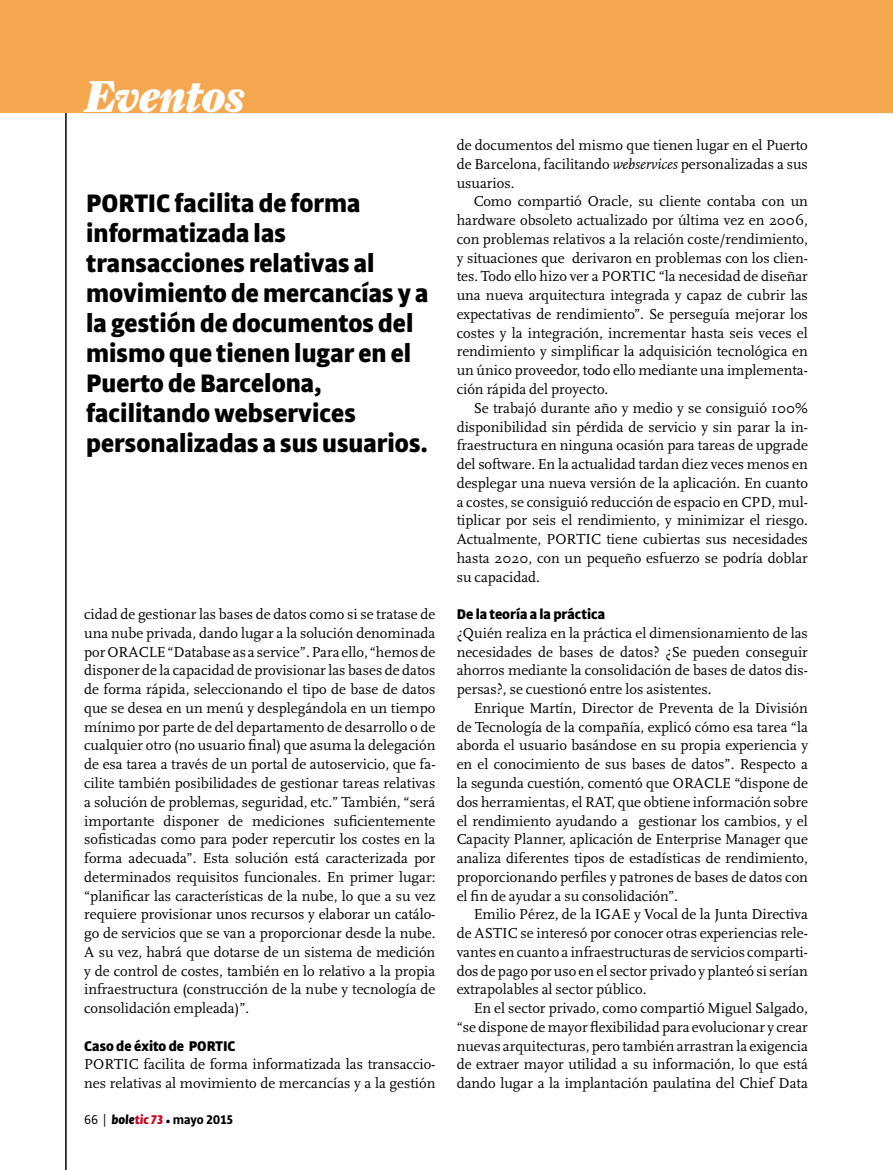
<style>
.page{position:relative;width:893px;height:1170px;background:#fff}
.page>*{position:absolute;margin:0;border:0;box-sizing:border-box;transform-origin:0 0}
.t1{font:italic 900 45px "Farnham Display";letter-spacing:-.005em;color:#fff}
.t2{font:900 27px/30px "Bulo";color:#000}
.t3{font:15px/18.8px "Scala";color:#000;text-align:justify}
.t4{font:900 15px "Bulo";color:#000}
.t5{font:700 13.5px "Bulo";color:#000}
.s1{font-weight:400}
.s2{font-family:"Benton Gothic";font-weight:400}
.s3{font-weight:900;font-style:italic}
.s4{font-weight:900;font-style:italic;color:#d10019}
.s5{font-style:italic}
</style>
<div class="page">
<hr style="left:66px;top:0;width:1px;height:1169px;background:#000">
<div style="left:0;top:0;width:893px;height:113px;background:#f5a74f"></div>
<h1 class="t1" style="left:85px;top:69px;width:161px">Eventos</h1>
<h2 class="t2" style="left:86px;top:188px;width:344px">PORTIC facilita de forma informatizada las transacciones relativas al movimiento de mercancías y a la gestión de documentos del mismo que tienen lugar en el<br>Puerto de Barcelona, facilitando webservices personalizadas a sus usuarios.</h2>
<p class="t3" style="left:84px;top:605px;width:353px">cidad de gestionar las bases de datos como si se tratase de una nube privada, dando lugar a la solución denominada por ORACLE “Database as a service”. Para ello, “hemos de disponer de la capacidad de provisionar las bases de datos de forma rápida, seleccionando el tipo de base de datos que se desea en un menú y desplegándola en un tiempo mínimo por parte de del departamento de desarrollo o de cualquier otro (no usuario final) que asuma la delegación de esa tarea a través de un portal de autoservicio, que fa&shy;cilite también posibilidades de gestionar tareas relativas a solución de problemas, seguridad, etc.” También, “será importante disponer de mediciones suficientemente sofisticadas como para poder repercutir los costes en la forma adecuada”. Esta solución está caracterizada por determinados requisitos funcionales. En primer lugar: “planificar las características de la nube, lo que a su vez requiere provisionar unos recursos y elaborar un catálo&shy;go de servicios que se van a proporcionar desde la nube.<br>A su vez, habrá que dotarse de un sistema de medición y de control de costes, también en lo relativo a la propia infraestructura (construcción de la nube y tecnología de consolidación empleada)”.</p>
<p class="t4" style="left:84px;top:1035px;width:153px">Caso de éxito de PORTIC</p>
<p class="t3" style="left:84px;top:1055px;width:353px">PORTIC facilita de forma informatizada las transaccio&shy;nes relativas al movimiento de mercancías y a la gestión</p>
<p class="t5" style="left:84px;top:1111px;width:151px"><span class="s1">66</span> <span class="s2">|</span> <span class="s3">bole</span><span class="s4">tic 73</span> <span class="s3">•</span> mayo 2015</p>
<p class="t3" style="left:457px;top:136px;width:353px">de documentos del mismo que tienen lugar en el Puerto de Barcelona, facilitando <span class="s5">webservices</span> personalizadas a sus usuarios.</p>
<p class="t3" style="left:457px;top:192px;width:353px;text-indent:17px">Como compartió Oracle, su cliente contaba con un hardware obsoleto actualizado por última vez en 2006, con problemas relativos a la relación coste/rendimiento, y situaciones que derivaron en problemas con los clien&shy;tes. Todo ello hizo ver a PORTIC “la necesidad de diseñar una nueva arquitectura integrada y capaz de cubrir las expectativas de rendimiento”. Se perseguía mejorar los costes y la integración, incrementar hasta seis veces el rendimiento y simplificar la adquisición tecnológica en un único proveedor, todo ello mediante una implementa&shy;ción rápida del proyecto.</p>
<p class="t3" style="left:457px;top:399px;width:353px;text-indent:17px">Se trabajó durante año y medio y se consiguió 100% disponibilidad sin pérdida de servicio y sin parar la in&shy;fraestructura en ninguna ocasión para tareas de upgrade del software. En la actualidad tardan diez veces menos en desplegar una nueva versión de la aplicación. En cuanto a costes, se consiguió reducción de espacio en CPD, mul&shy;tiplicar por seis el rendimiento, y minimizar el riesgo.<br>Actualmente, PORTIC tiene cubiertas sus necesidades hasta 2020, con un pequeño esfuerzo se podría doblar su capacidad.</p>
<p class="t4" style="left:457px;top:604px;width:150px">De la teoría a la práctica</p>
<p class="t3" style="left:457px;top:624px;width:353px">¿Quién realiza en la práctica el dimensionamiento de las necesidades de bases de datos? ¿Se pueden conseguir ahorros mediante la consolidación de bases de datos dis&shy;persas?, se cuestionó entre los asistentes.</p>
<p class="t3" style="left:457px;top:699px;width:353px;text-indent:17px">Enrique Martín, Director de Preventa de la División de Tecnología de la compañía, explicó cómo esa tarea “la aborda el usuario basándose en su propia experiencia y en el conocimiento de sus bases de datos”. Respecto a la segunda cuestión, comentó que ORACLE “dispone de dos herramientas, el RAT, que obtiene información sobre el rendimiento ayudando a gestionar los cambios, y el Capacity Planner, aplicación de Enterprise Manager que analiza diferentes tipos de estadísticas de rendimiento, proporcionando perfiles y patrones de bases de datos con el fin de ayudar a su consolidación”.</p>
<p class="t3" style="left:457px;top:905px;width:353px;text-indent:17px">Emilio Pérez, de la IGAE y Vocal de la Junta Directiva de ASTIC se interesó por conocer otras experiencias rele&shy;vantes en cuanto a infraestructuras de servicios comparti&shy;dos de pago por uso en el sector privado y planteó si serían extrapolables al sector público.</p>
<p class="t3" style="left:457px;top:999px;width:353px;text-indent:17px">En el sector privado, como compartió Miguel Salgado, “se dispone de mayor flexibilidad para evolucionar y crear nuevas arquitecturas, pero también arrastran la exigencia de extraer mayor utilidad a su información, lo que está dando lugar a la implantación paulatina del Chief Data</p>
</div>
